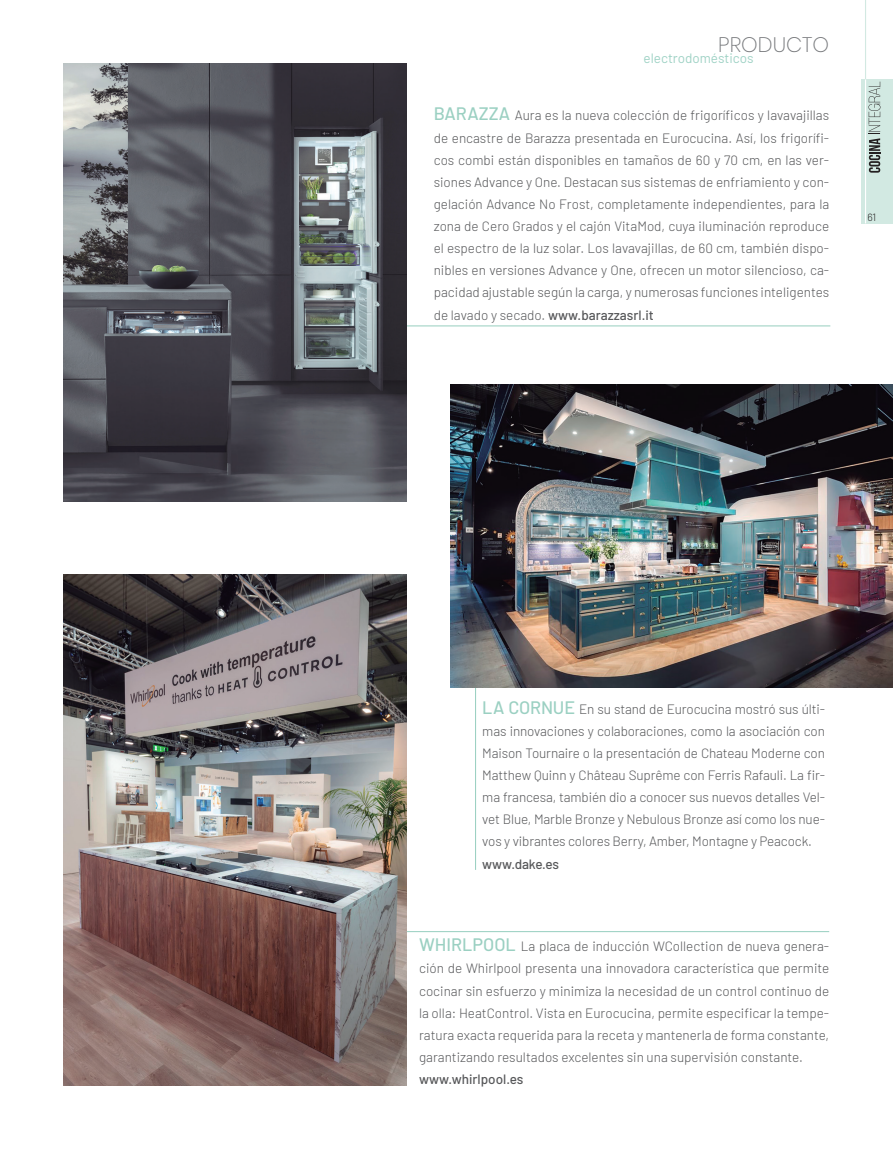
<style>
.page{position:relative;width:893px;height:1149px;background:#fff}
.page>*{position:absolute;margin:0;border:0;box-sizing:border-box;transform-origin:0 0}
.t1{font:200 21px "Poppins";color:#76787b}
.t2{font:300 13.5px/22px "Barlow";color:#57585a;text-align:justify}
.t3{font:500 13.5px "Barlow";color:#57585a}
.t4{font:13.5px "Barlow";color:#9fd2c5}
.t5{font:300 10.5px "Barlow";color:#231f20}
.s1{font-weight:500;font-size:18px;color:#9bd0c2}
.s2{font-weight:500}
</style>
<div class="page">
<div style="left:861px;top:79px;width:32px;height:144px;background:#d2e9e2"></div>
<hr style="left:865px;top:78px;width:1px;height:145px;background:#fff">
<hr style="left:865px;top:0;width:1px;height:79px;background:#d2e9e2">
<svg style="left:868px;top:82px;width:12px;height:91px"></svg>
<hr style="left:395px;top:325px;width:435px;height:1px;background:#96cebf">
<img style="left:64px;top:64px;width:343px;height:437px">
<hr style="left:394px;top:930px;width:435px;height:1px;background:#96cebf">
<img style="left:64px;top:574px;width:343px;height:510px">
<hr style="left:475px;top:434px;width:1px;height:435px;background:#96cebf">
<img style="left:451px;top:384px;width:442px;height:303px">
<h1 class="t1" style="left:718px;top:32px;width:112px">PRODUCTO</h1>
<p class="t4" style="left:643px;top:49px;width:112px">electrodomésticos</p>
<p class="t2" style="left:434px;top:103px;width:397px"><span class="s1">BARAZZA</span> Aura es la nueva colección de frigoríficos y lavavajillas de encastre de Barazza presentada en Eurocucina. Así, los frigorífi&shy;cos combi están disponibles en tamaños de 60 y 70 cm, en las ver&shy;siones Advance y One. Destacan sus sistemas de enfriamiento y con&shy;gelación Advance No Frost, completamente independientes, para la zona de Cero Grados y el cajón VitaMod, cuya iluminación reproduce el espectro de la luz solar. Los lavavajillas, de 60 cm, también dispo&shy;nibles en versiones Advance y One, ofrecen un motor silencioso, ca&shy;pacidad ajustable según la carga, y numerosas funciones inteligentes de lavado y secado. <span class="s2">www.barazzasrl.it</span></p>
<p class="t5" style="left:867px;top:209px;width:10px">61</p>
<p class="t2" style="left:482px;top:696px;width:344px"><span class="s1">LA CORNUE</span> En su stand de Eurocucina mostró sus últi&shy;mas innovaciones y colaboraciones, como la asociación con Maison Tournaire o la presentación de Chateau Moderne con Matthew Quinn y Château Suprême con Ferris Rafauli. La fir&shy;ma francesa, también dio a conocer sus nuevos detalles Vel&shy;vet Blue, Marble Bronze y Nebulous Bronze así como los nue&shy;vos y vibrantes colores Berry, Amber, Montagne y Peacock.</p>
<p class="t3" style="left:482px;top:853px;width:78px">www.dake.es</p>
<p class="t2" style="left:419px;top:934px;width:412px"><span class="s1">WHIRLPOOL</span> La placa de inducción WCollection de nueva genera&shy;ción de Whirlpool presenta una innovadora característica que permite cocinar sin esfuerzo y minimiza la necesidad de un control continuo de la olla: HeatControl. Vista en Eurocucina, permite especificar la tempe&shy;ratura exacta requerida para la receta y mantenerla de forma constante, garantizando resultados excelentes sin una supervisión constante.</p>
<p class="t3" style="left:419px;top:1069px;width:106px">www.whirlpool.es</p>
</div>
